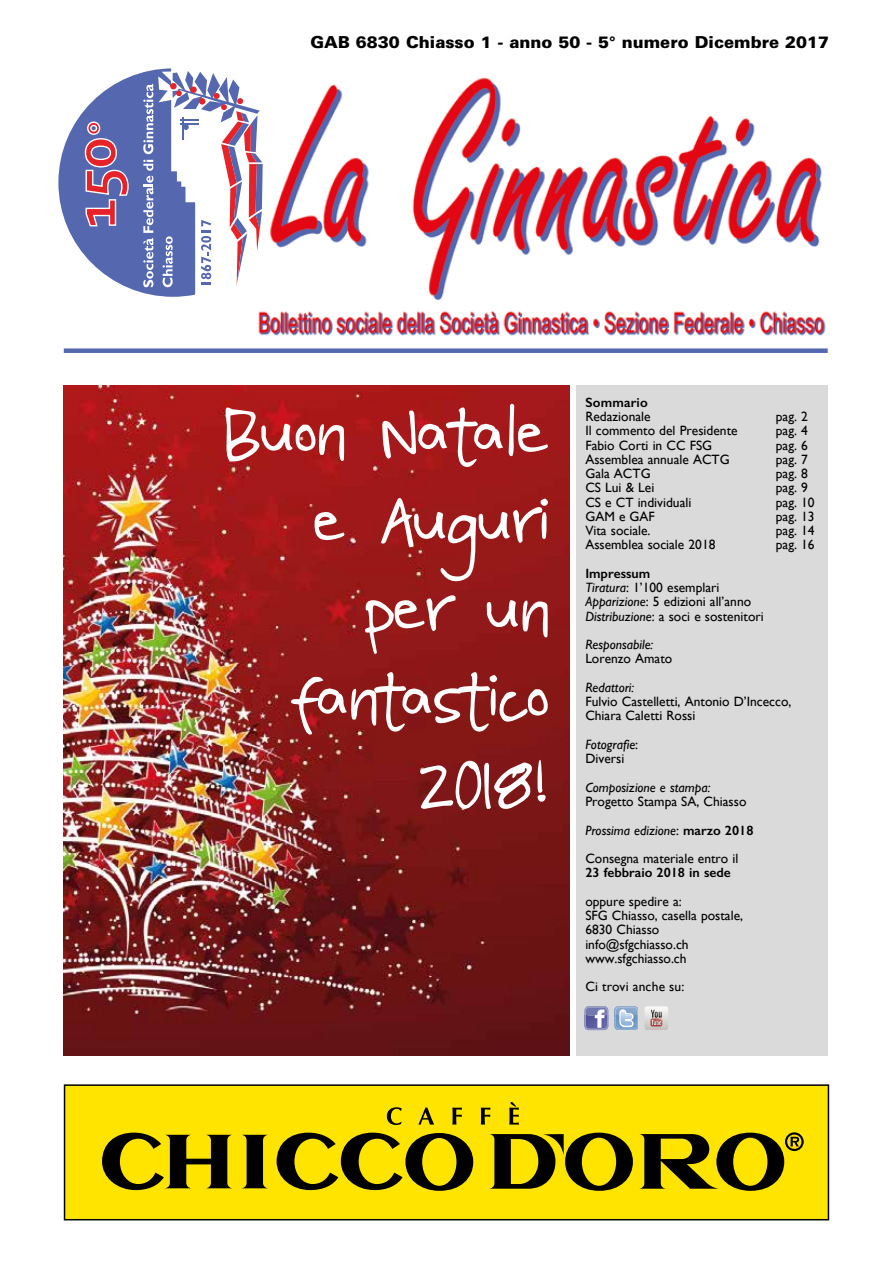
<style>
.page{position:relative;width:893px;height:1263px;background:#fff}
.page>*{position:absolute;margin:0;border:0;box-sizing:border-box;transform-origin:0 0}
.t1{font:55.2px/88.2px "DJB Poppyseed";letter-spacing:-.01em;color:#fff;text-align:right}
.t2{font:900 16.5px "Univers";color:#000}
.t3{font:13.5px/14.2px "Gill Sans";color:#000}
.t4{font:italic 13.5px/14.2px "Gill Sans";color:#000}
.t5{font:600 13.5px "Gill Sans";color:#000}
.s1{font-weight:600}
.s2{font-style:italic}
.s3{font-style:normal}
</style>
<div class="page">
<img style="left:64px;top:386px;width:506px;height:670px">
<img style="left:258px;top:77px;width:568px;height:259px">
<div style="left:64px;top:348px;width:764px;height:5px;background:#5567ae"></div>
<div style="left:65px;top:1085px;width:763px;height:135px;background:#ffe400"></div>
<svg style="left:102px;top:1132px;width:702px;height:59px"></svg>
<svg style="left:387px;top:1102px;width:132px;height:23px"></svg>
<div style="left:64px;top:1084px;width:765px;height:136px;border:2px solid #000"></div>
<div style="left:576px;top:386px;width:252px;height:670px;background:#dadada"></div>
<svg style="left:584px;top:1006px;width:24px;height:24px"></svg>
<svg style="left:614px;top:1006px;width:24px;height:24px"></svg>
<svg style="left:644px;top:1006px;width:24px;height:24px"></svg>
<svg style="left:58px;top:68px;width:205px;height:233px"></svg>
<p class="t2" style="left:310px;top:31px;width:520px">GAB 6830 Chiasso 1 - anno 50 - 5° numero Dicembre 2017</p>
<h1 class="t1" style="left:224px;top:393px;width:328px">Buon Natale e Auguri per un fantastico<br>2018!</h1>
<p class="t5" style="left:585px;top:394px;width:64px">Sommario</p>
<p class="t3" style="left:585px;top:409px;width:67px">Redazionale</p>
<p class="t3" style="left:776px;top:409px;width:34px">pag. 2</p>
<p class="t3" style="left:585px;top:423px;width:154px">Il commento del Presidente</p>
<p class="t3" style="left:776px;top:423px;width:34px">pag. 4</p>
<p class="t3" style="left:585px;top:438px;width:128px">Fabio Corti in CC FSG</p>
<p class="t3" style="left:776px;top:438px;width:34px">pag. 6</p>
<p class="t3" style="left:585px;top:452px;width:146px">Assemblea annuale ACTG</p>
<p class="t3" style="left:776px;top:452px;width:34px">pag. 7</p>
<p class="t3" style="left:585px;top:466px;width:67px">Gala ACTG</p>
<p class="t3" style="left:776px;top:466px;width:34px">pag. 8</p>
<p class="t3" style="left:585px;top:481px;width:70px">CS Lui &amp; Lei</p>
<p class="t3" style="left:776px;top:481px;width:34px">pag. 9</p>
<p class="t3" style="left:585px;top:495px;width:108px">CS e CT individuali</p>
<p class="t3" style="left:776px;top:495px;width:40px">pag. 10</p>
<p class="t3" style="left:585px;top:509px;width:71px">GAM e GAF</p>
<p class="t3" style="left:776px;top:509px;width:40px">pag. 13</p>
<p class="t3" style="left:585px;top:523px;width:67px">Vita sociale.</p>
<p class="t3" style="left:776px;top:523px;width:40px">pag. 14</p>
<p class="t3" style="left:585px;top:538px;width:132px">Assemblea sociale 2018</p>
<p class="t3" style="left:776px;top:538px;width:40px">pag. 16</p>
<p class="t3" style="left:585px;top:566px;width:180px"><span class="s1">Impressum<br></span><span class="s2">Tiratura</span>: 1’100 esemplari<br><span class="s2">Apparizione</span>: 5 edizioni all’anno<br><span class="s2">Distribuzione</span>: a soci e sostenitori</p>
<p class="t4" style="left:585px;top:637px;width:69px">Responsabile:</p>
<p class="t3" style="left:585px;top:652px;width:88px">Lorenzo Amato</p>
<p class="t4" style="left:585px;top:680px;width:50px">Redattori:</p>
<p class="t3" style="left:585px;top:694px;width:208px">Fulvio Castelletti, Antonio D’Incecco,<br>Chiara Caletti Rossi</p>
<p class="t4" style="left:585px;top:737px;width:54px">Fotografie<span class="s3">:<br>Diversi</span></p>
<p class="t4" style="left:585px;top:780px;width:127px">Composizione e stampa:</p>
<p class="t3" style="left:585px;top:787px;width:170px;line-height:28.5px">Progetto Stampa SA, Chiasso<br><span class="s2">Prossima edizione</span>: <span class="s1">marzo 2018<br></span>Consegna materiale entro il</p>
<p class="t5" style="left:585px;top:864px;width:147px">23 febbraio 2018 in sede</p>
<p class="t3" style="left:585px;top:894px;width:159px">oppure spedire a:<br>SFG Chiasso, casella postale,<br>6830 Chiasso info@sfgchiasso.ch www.sfgchiasso.ch</p>
<p class="t3" style="left:585px;top:979px;width:101px">Ci trovi anche su:</p>
</div>
